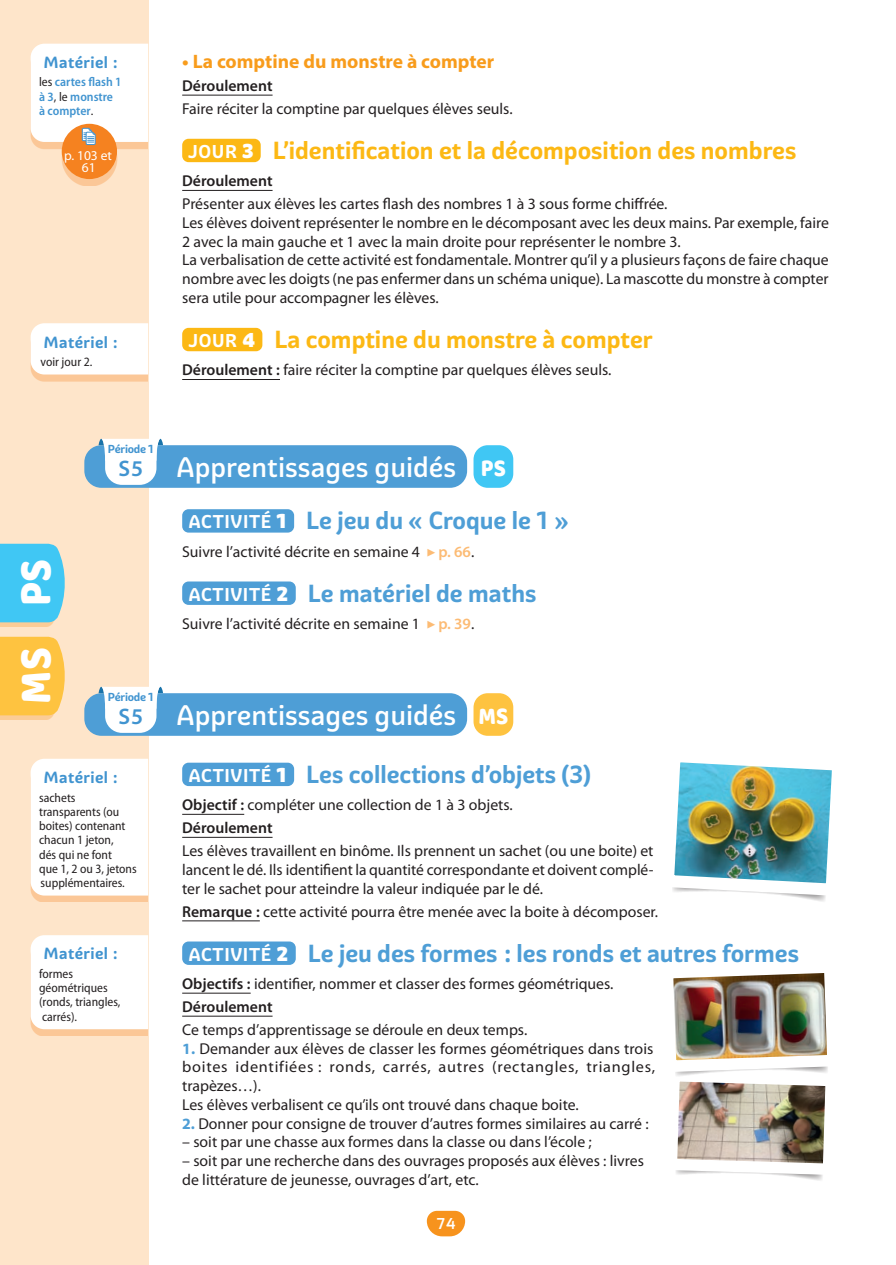
<style>
.page{position:relative;width:896px;height:1265px;background:#fff}
.page>*{position:absolute;margin:0;border:0;box-sizing:border-box;transform-origin:0 0}
.t1{font:46.95px "Baloo";color:#fff;scale:.88 1}
.t2{font:500 27.6px "Graviola";color:#fff}
.t3{font:25.05px "Baloo";color:#fff;scale:.88 1}
.t4{font:700 24px "Graviola";color:#4e9ed6}
.t5{font:700 24px "Graviola";color:#fcb814}
.t6{font:600 22.5px "Myriad Pro";color:#4194d0}
.t7{font:700 19.5px "Myriad Pro";color:#f89c1c}
.t8{font:15.75px/18.8px "Myriad Pro";color:#231f20}
.t9{font:700 15.75px "Graviola";letter-spacing:.02em;color:#4194d0}
.t10{font:600 15.75px "Myriad Pro";color:#231f20}
.t11{font:600 15px "Exo";color:#fff}
.t12{font:13.5px/12px "Myriad Pro";color:#fff;text-align:center}
.t13{font:semi-condensed 12.75px/14.2px "Myriad Pro";color:#231f20}
.t14{font:600 semi-condensed 12.75px/14.2px "Myriad Pro";color:#4194d0}
.t15{font:700 11.25px "Graviola";letter-spacing:-.02em;color:#4194d0}
.s1{font-weight:400;color:#231f20}
.s2{font-size:18px;color:#fff}
.s3{font-weight:900;font-size:19.5px;color:#fff}
.s4{font-weight:600}
.s5{color:#fcbb74}
.s6{font-weight:600;color:#fcbb74}
.s7{font-weight:700;color:#4e9ed6}
</style>
<div class="page">
<div style="left:0;top:0;width:148px;height:1265px;background:#fee5ca"></div>
<svg style="left:427px;top:1210px;width:38px;height:26px"></svg>
<div style="left:31px;top:50px;width:117px;height:136px;background:#f58220;opacity:.3"></div>
<div style="left:62px;top:124px;width:55px;height:55px;background:#f58220;border-radius:50%"></div>
<svg style="left:31px;top:44px;width:117px;height:101px;background:#fcf6f0"></svg>
<div style="left:31px;top:330px;width:117px;height:51px;background:#f58220;opacity:.3"></div>
<div style="left:31px;top:323px;width:117px;height:51px;background:#fff"></div>
<hr style="left:182px;top:95px;width:90px;height:1px;background:#231f20">
<hr style="left:182px;top:190px;width:90px;height:1px;background:#231f20">
<hr style="left:182px;top:379px;width:98px;height:1px;background:#231f20">
<div style="left:182px;top:139px;width:79px;height:23px;background:#fcb814;border-radius:6px"></div>
<div style="left:182px;top:328px;width:80px;height:23px;background:#fcb814;border-radius:6px"></div>
<div style="left:84px;top:445px;width:383px;height:43px;background:#4e9ed6;border-radius:17px"></div>
<svg style="left:98px;top:439px;width:65px;height:46px"></svg>
<div style="left:473px;top:445px;width:40px;height:43px;background:#40c7f4;border-radius:14px"></div>
<div style="left:84px;top:693px;width:383px;height:43px;background:#4e9ed6;border-radius:17px"></div>
<svg style="left:98px;top:687px;width:65px;height:46px"></svg>
<div style="left:473px;top:693px;width:40px;height:43px;background:#fec340;border-radius:14px"></div>
<div style="left:182px;top:509px;width:112px;height:23px;background:#4e9ed6;border-radius:6px"></div>
<div style="left:182px;top:581px;width:114px;height:24px;background:#4e9ed6;border-radius:6px"></div>
<hr style="left:182px;top:814px;width:62px;height:1px;background:#231f20">
<hr style="left:182px;top:837px;width:90px;height:1px;background:#231f20">
<hr style="left:182px;top:920px;width:78px;height:1px;background:#231f20">
<hr style="left:182px;top:992px;width:69px;height:1px;background:#231f20">
<hr style="left:182px;top:1015px;width:90px;height:1px;background:#231f20">
<div style="left:182px;top:762px;width:112px;height:24px;background:#4e9ed6;border-radius:6px"></div>
<div style="left:182px;top:941px;width:114px;height:24px;background:#4e9ed6;border-radius:6px"></div>
<img style="left:672px;top:762px;width:160px;height:140px">
<img style="left:673px;top:973px;width:155px;height:208px">
<div style="left:0;top:641px;width:60px;height:79px;background:#f7931d;opacity:.3"></div>
<div style="left:0;top:637px;width:65px;height:78px;background:#fec340"></div>
<div style="left:0;top:548px;width:60px;height:79px;background:#f7931d;opacity:.3"></div>
<div style="left:0;top:544px;width:65px;height:78px;background:#40c7f4"></div>
<div style="left:31px;top:765px;width:117px;height:137px;background:#f58220;opacity:.3"></div>
<div style="left:31px;top:759px;width:117px;height:136px;background:#fff"></div>
<div style="left:31px;top:942px;width:117px;height:94px;background:#f58220;opacity:.3"></div>
<div style="left:31px;top:935px;width:117px;height:94px;background:#fff"></div>
<p class="t9" style="left:44px;top:52px;width:75px">Matériel :</p>
<p class="t14" style="left:39px;top:75px;width:84px"><span class="s1">les</span> cartes flash 1 à 3<span class="s1">, le</span> monstre à compter<span class="s1">.</span></p>
<p class="t12" style="left:64px;top:150px;width:49px">p. 103 et<br>61</p>
<p class="t9" style="left:44px;top:332px;width:75px">Matériel :</p>
<p class="t13" style="left:41px;top:355px;width:53px">voir jour 2.</p>
<p class="t7" style="left:182px;top:49px;width:313px">• La comptine du monstre à compter</p>
<p class="t10" style="left:182px;top:77px;width:92px">Déroulement</p>
<p class="t8" style="left:182px;top:99px;width:332px">Faire réciter la comptine par quelques élèves seuls.</p>
<h3 class="t5" style="left:188px;top:135px;width:609px"><span class="s2">JOUR</span> <span class="s3">3</span> L’identification et la décomposition des nombres</h3>
<p class="t10" style="left:182px;top:172px;width:92px">Déroulement</p>
<p class="t8" style="left:182px;top:195px;width:648px">Présenter aux élèves les cartes flash des nombres 1 à 3 sous forme chiffrée.<br>Les élèves doivent représenter le nombre en le décomposant avec les deux mains. Par exemple, faire 2 avec la main gauche et 1 avec la main droite pour représenter le nombre 3.<br>La verbalisation de cette activité est fondamentale. Montrer qu’il y a plusieurs façons de faire chaque nombre avec les doigts (ne pas enfermer dans un schéma unique). La mascotte du monstre à compter sera utile pour accompagner les élèves.</p>
<h3 class="t5" style="left:188px;top:324px;width:466px"><span class="s2">JOUR</span> <span class="s3">4</span> La comptine du monstre à compter</h3>
<p class="t8" style="left:182px;top:361px;width:430px"><span class="s4">Déroulement :</span> faire réciter la comptine par quelques élèves seuls.</p>
<h1 class="t1" style="left:7px;top:704px;width:166px;rotate:-90deg">MS PS</h1>
<p class="t15" style="left:108px;top:442px;width:47px">Période 1</p>
<h3 class="t6" style="left:118px;top:456px;width:26px">S5</h3>
<h3 class="t3" style="left:481px;top:452px;width:30px">PS</h3>
<h2 class="t2" style="left:176px;top:450px;width:282px">Apprentissages guidés</h2>
<h3 class="t4" style="left:188px;top:506px;width:381px"><span class="s2">ACTIVITÉ</span> <span class="s3">1</span> Le jeu du « Croque le 1 »</h3>
<p class="t8" style="left:182px;top:542px;width:293px">Suivre l’activité décrite en semaine 4 <span class="s5">✓</span><span class="s6">p. 66</span>.</p>
<h3 class="t4" style="left:188px;top:578px;width:349px"><span class="s2">ACTIVITÉ</span> <span class="s3">2</span> Le matériel de maths</h3>
<p class="t8" style="left:182px;top:614px;width:293px">Suivre l’activité décrite en semaine 1 <span class="s5">✓</span><span class="s6">p. 39</span>.</p>
<p class="t15" style="left:108px;top:689px;width:47px">Période 1</p>
<h3 class="t6" style="left:118px;top:704px;width:26px">S5</h3>
<h3 class="t3" style="left:478px;top:700px;width:35px">MS</h3>
<h2 class="t2" style="left:176px;top:698px;width:282px">Apprentissages guidés</h2>
<p class="t9" style="left:44px;top:767px;width:75px">Matériel :</p>
<p class="t13" style="left:39px;top:790px;width:99px">sachets transparents (ou boites) contenant chacun 1 jeton,<br>dés qui ne font<br>que 1, 2 ou 3, jetons supplémentaires.</p>
<p class="t9" style="left:44px;top:944px;width:75px">Matériel :</p>
<p class="t13" style="left:39px;top:967px;width:83px">formes géométriques (ronds, triangles, carrés).</p>
<h3 class="t4" style="left:188px;top:759px;width:404px"><span class="s2">ACTIVITÉ</span> <span class="s3">1</span> Les collections d’objets (3)</h3>
<p class="t8" style="left:182px;top:793px;width:332px;line-height:23px"><span class="s4">Objectif :</span> compléter une collection de 1 à 3 objets.<br><span class="s4">Déroulement</span></p>
<p class="t8" style="left:182px;top:841px;width:473px;text-align:justify">Les élèves travaillent en binôme. Ils prennent un sachet (ou une boite) et lancent le dé. Ils identifient la quantité correspondante et doivent complé&shy;ter le sachet pour atteindre la valeur indiquée par le dé.</p>
<p class="t8" style="left:182px;top:902px;width:477px"><span class="s4">Remarque :</span> cette activité pourra être menée avec la boite à décomposer.</p>
<h3 class="t4" style="left:188px;top:938px;width:612px"><span class="s2">ACTIVITÉ</span> <span class="s3">2</span> Le jeu des formes : les ronds et autres formes</h3>
<p class="t8" style="left:182px;top:972px;width:433px;line-height:23px"><span class="s4">Objectifs :</span> identifier, nommer et classer des formes géométriques.<br><span class="s4">Déroulement</span></p>
<p class="t8" style="left:182px;top:1020px;width:346px">Ce temps d’apprentissage se déroule en deux temps.</p>
<p class="t8" style="left:182px;top:1039px;width:474px"><span class="s7">1.</span> Demander aux élèves de classer les formes géométriques dans trois boites identifiées : ronds, carrés, autres (rectangles, triangles, trapèzes…).<br>Les élèves verbalisent ce qu’ils ont trouvé dans chaque boite.</p>
<p class="t8" style="left:182px;top:1114px;width:468px"><span class="s7">2.</span> Donner pour consigne de trouver d’autres formes similaires au carré :</p>
<p class="t8" style="left:182px;top:1133px;width:411px">– soit par une chasse aux formes dans la classe ou dans l’école ;</p>
<p class="t8" style="left:182px;top:1151px;width:463px">– soit par une recherche dans des ouvrages proposés aux élèves : livres de littérature de jeunesse, ouvrages d’art, etc.</p>
<p class="t11" style="left:436px;top:1214px;width:20px">74</p>
</div>
